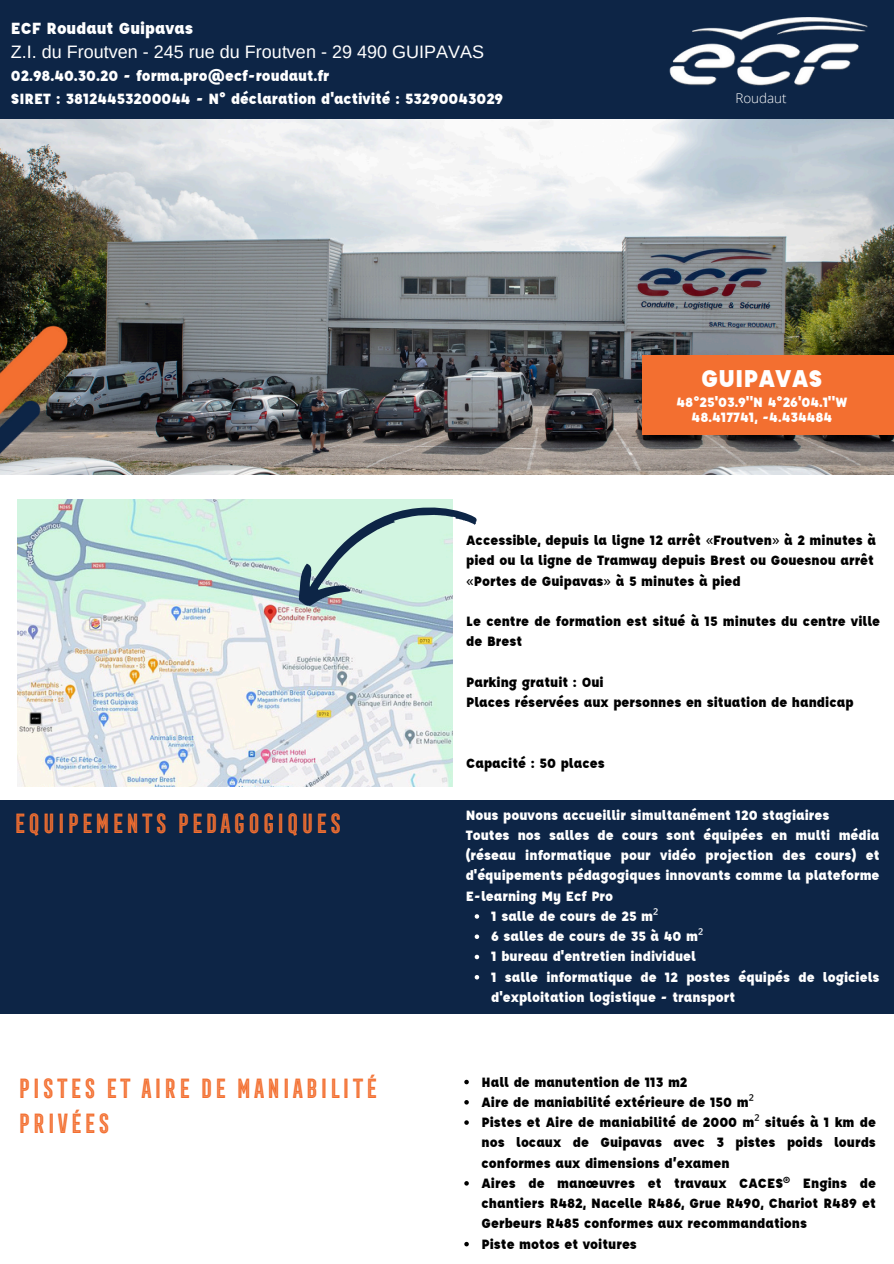
<style>
.page{position:relative;width:894px;height:1264px;background:#fff}
.page>*{position:absolute;margin:0;border:0;box-sizing:border-box;transform-origin:0 0}
.t1{font:900 27px "Affogato";color:#fff}
.t2{font:25.5px/34.8px "Frontage Condensed Inline";color:#f36f30}
.t3{font:18px "Arimo";color:#fff}
.t4{font:900 18px "Affogato";color:#fff}
.t5{font:900 16.5px "Affogato";color:#fff}
.t6{font:900 15px/20.2px "Affogato";color:#000}
.t7{font:900 15px/20.2px "Affogato";color:#fff}
.t8{font:300 13.35px "Open Sans";color:#fff}
.s1{font-family:"Noto Sans";font-weight:400}
</style>
<div class="page">
<div style="left:0;top:0;width:893px;height:119px;background:#0d2546"></div>
<img style="left:0;top:119px;width:893px;height:355px">
<div style="left:641px;top:355px;width:252px;height:79px;background:#f36f30"></div>
<img style="left:0;top:276px;width:118px;height:199px">
<img style="left:0;top:368px;width:72px;height:107px">
<img style="left:669px;top:18px;width:199px;height:68px">
<div style="left:0;top:800px;width:893px;height:213px;background:#0d2546"></div>
<img style="left:18px;top:499px;width:434px;height:287px">
<svg style="left:474px;top:914px;width:5px;height:4px"></svg>
<svg style="left:474px;top:934px;width:5px;height:5px"></svg>
<svg style="left:474px;top:954px;width:5px;height:5px"></svg>
<svg style="left:474px;top:975px;width:5px;height:4px"></svg>
<svg style="left:464px;top:1079px;width:4px;height:5px"></svg>
<svg style="left:464px;top:1100px;width:4px;height:4px"></svg>
<svg style="left:464px;top:1120px;width:4px;height:4px"></svg>
<svg style="left:464px;top:1181px;width:4px;height:4px"></svg>
<svg style="left:464px;top:1241px;width:4px;height:5px"></svg>
<svg style="left:281px;top:474px;width:198px;height:145px"></svg>
<p class="t4" style="left:11px;top:17px;width:184px">ECF Roudaut Guipavas</p>
<p class="t3" style="left:11px;top:41px;width:474px">Z.I. du Froutven - 245 rue du Froutven - 29 490 GUIPAVAS</p>
<p class="t5" style="left:11px;top:65px;width:320px">02.98.40.30.20 - forma.pro@ecf-roudaut.fr</p>
<h3 class="t5" style="left:11px;top:88px;width:493px">SIRET : 38124453200044 - N° déclaration d'activité : 53290043029</h3>
<p class="t8" style="left:735px;top:88px;width:53px">Roudaut</p>
<p class="t1" style="left:701px;top:360px;width:123px">GUIPAVAS</p>
<p class="t7" style="left:676px;top:394px;width:172px;line-height:14.7px;text-align:center">48°25'03.9"N 4°26'04.1"W<br>48.417741, -4.434484</p>
<p class="t6" style="left:466px;top:529px;width:411px">Accessible, depuis la ligne 12 arrêt <span class="s1">«</span>Froutven<span class="s1">»</span> à 2 minutes à pied ou la ligne de Tramway depuis Brest ou Gouesnou arrêt <span class="s1">«</span>Portes de Guipavas<span class="s1">»</span> à 5 minutes à pied</p>
<p class="t6" style="left:466px;top:610px;width:415px">Le centre de formation est situé à 15 minutes du centre ville de Brest</p>
<h4 class="t6" style="left:466px;top:671px;width:389px">Parking gratuit : Oui<br>Places réservées aux personnes en situation de handicap</h4>
<h4 class="t6" style="left:466px;top:752px;width:140px">Capacité : 50 places</h4>
<h4 class="t2" style="left:13px;top:806px;width:331px">EQUIPEMENTS PEDAGOGIQUES</h4>
<h4 class="t7" style="left:465px;top:804px;width:415px">Nous pouvons accueillir simultanément 120 stagiaires<br>Toutes nos salles de cours sont équipées en multi média (réseau informatique pour vidéo projection des cours) et d'équipements pédagogiques innovants comme la plateforme E-learning My Ecf Pro</h4>
<h1 class="t7" style="left:491px;top:905px;width:169px">1 salle de cours de 25 m<span class="s1">²</span></h1>
<h4 class="t7" style="left:491px;top:925px;width:213px">6 salles de cours de 35 à 40 m<span class="s1">²</span></h4>
<p class="t7" style="left:491px;top:945px;width:206px">1 bureau d'entretien individuel</p>
<p class="t7" style="left:491px;top:966px;width:390px">1 salle informatique de 12 postes équipés de logiciels d'exploitation logistique - transport</p>
<p class="t2" style="left:17px;top:1070px;width:362px">PISTES ET AIRE DE MANIABILITÉ<br>PRIVÉES</p>
<p class="t6" style="left:481px;top:1070px;width:207px">Hall de manutention de 113 m2</p>
<h2 class="t6" style="left:481px;top:1091px;width:274px">Aire de maniabilité extérieure de 150 m<span class="s1">²</span></h2>
<p class="t6" style="left:481px;top:1111px;width:396px;text-align:justify">Pistes et Aire de maniabilité de 2000 m<span class="s1">²</span> situés à 1 km de nos locaux de Guipavas avec 3 pistes poids lourds conformes aux dimensions d’examen</p>
<p class="t6" style="left:481px;top:1172px;width:396px;text-align:justify">Aires de manœuvres et travaux CACES® Engins de chantiers R482, Nacelle R486, Grue R490, Chariot R489 et Gerbeurs R485 conformes aux recommandations</p>
<p class="t6" style="left:481px;top:1232px;width:157px">Piste motos et voitures</p>
</div>
